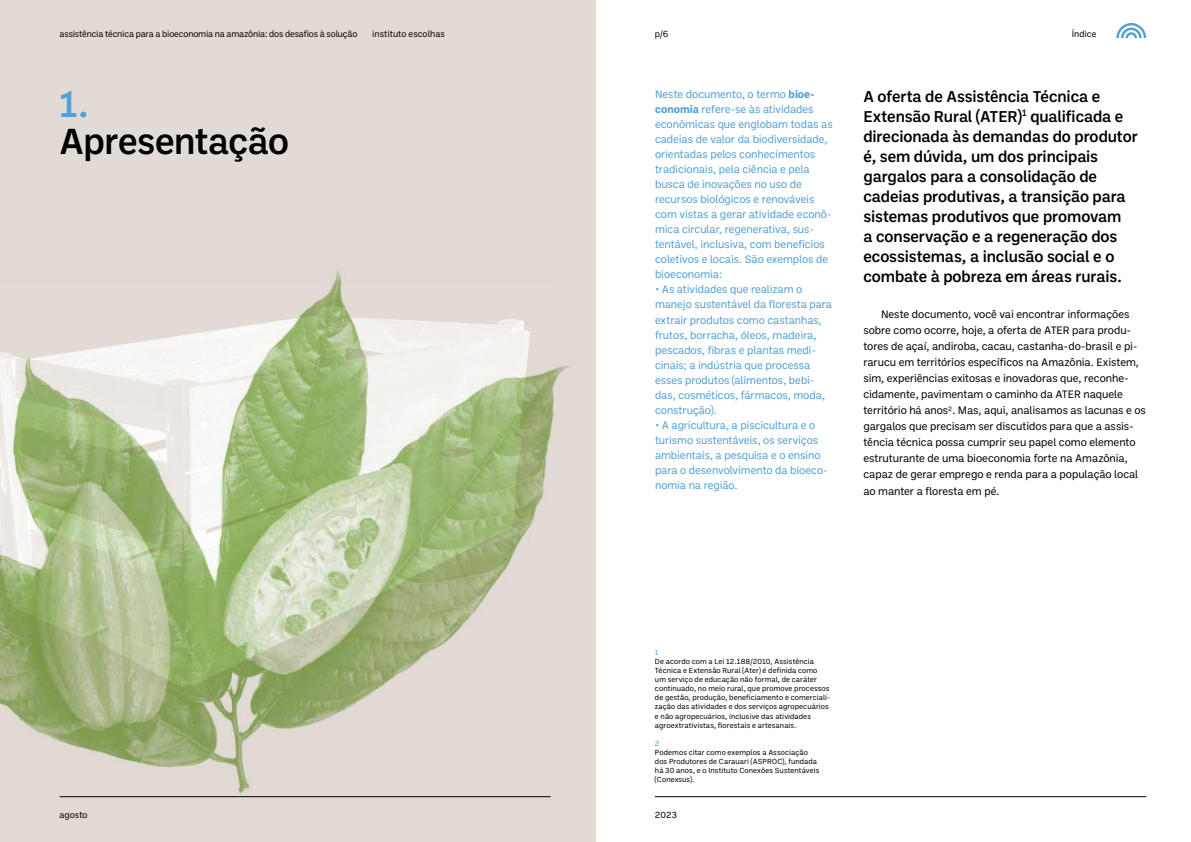
<style>
.page{position:relative;width:1191px;height:842px;background:#fff}
.page>*{position:absolute;margin:0;border:0;box-sizing:border-box;transform-origin:0 0}
.t1{font:500 37px "Ballinger";letter-spacing:-.015em;color:#000}
.t2{font:500 37px "Ballinger";color:#519fd7}
.t3{font:500 16px/20px "Ballinger";letter-spacing:-.01em;color:#000}
.t4{font:11px/15px "Ballinger";letter-spacing:-.005em;color:#519fd7}
.t5{font:11px/16px "Ballinger";letter-spacing:-.005em;color:#000}
.t6{font:9px "Ballinger";letter-spacing:-.015em;color:#000}
.t7{font:9px "Ballinger";letter-spacing:.005em;color:#000}
.t8{font:7.5px/9px "Ballinger";letter-spacing:.01em;color:#000}
.t9{font:7.5px "Ballinger";color:#519fd7}
.s1{font-weight:700}
</style>
<div class="page">
<div style="left:0;top:0;width:595px;height:842px;background:#e2dbd5"></div>
<hr style="left:655px;top:796px;width:491px;height:1px;background:#000">
<svg style="left:1116px;top:23px;width:30px;height:15px"></svg>
<img style="left:0;top:271px;width:570px;height:527px">
<p class="t6" style="left:60px;top:27px;width:299px">assistência técnica para a bioeconomia na amazônia: dos desafios à solução</p>
<p class="t7" style="left:372px;top:27px;width:74px">instituto escolhas</p>
<p class="t6" style="left:655px;top:27px;width:15px">p/6</p>
<p class="t6" style="left:1071px;top:27px;width:26px">Índice</p>
<h1 class="t2" style="left:60px;top:79px;width:31px">1.</h1>
<h1 class="t1" style="left:60px;top:116px;width:231px">Apresentação</h1>
<p class="t4" style="left:655px;top:86px;width:179px">Neste documento, o termo <span class="s1">bioe&shy;conomia</span> refere-se às atividades econômicas que englobam todas as cadeias de valor da biodiversidade, orientadas pelos conhecimentos tradicionais, pela ciência e pela busca de inovações no uso de recursos biológicos e renováveis com vistas a gerar atividade econô&shy;mica circular, regenerativa, sus&shy;tentável, inclusiva, com benefícios coletivos e locais. São exemplos de bioeconomia:</p>
<p class="t4" style="left:655px;top:282px;width:179px">• As atividades que realizam o manejo sustentável da floresta para extrair produtos como castanhas, frutos, borracha, óleos, madeira, pescados, fibras e plantas medi&shy;cinais; a indústria que processa esses produtos (alimentos, bebi&shy;das, cosméticos, fármacos, moda, construção).</p>
<p class="t4" style="left:655px;top:417px;width:175px">• A agricultura, a piscicultura e o turismo sustentáveis, os serviços ambientais, a pesquisa e o ensino para o desenvolvimento da bioeco&shy;nomia na região.</p>
<p class="t3" style="left:863px;top:85px;width:276px">A oferta de Assistência Técnica e Extensão Rural (ATER)<sup>1</sup> qualificada e direcionada às demandas do produtor é, sem dúvida, um dos principais gargalos para a consolidação de cadeias produtivas, a transição para sistemas produtivos que promovam<br>a conservação e a regeneração dos ecossistemas, a inclusão social e o combate à pobreza em áreas rurais.</p>
<p class="t5" style="left:863px;top:306px;width:284px;text-indent:18px">Neste documento, você vai encontrar informações sobre como ocorre, hoje, a oferta de ATER para produ&shy;tores de açaí, andiroba, cacau, castanha-do-brasil e pi&shy;rarucu em territórios específicos na Amazônia. Existem, sim, experiências exitosas e inovadoras que, reconhe&shy;cidamente, pavimentam o caminho da ATER naquele território há anos<sup>2</sup>. Mas, aqui, analisamos as lacunas e os gargalos que precisam ser discutidos para que a assis&shy;tência técnica possa cumprir seu papel como elemento estruturante de uma bioeconomia forte na Amazônia, capaz de gerar emprego e renda para a população local ao manter a floresta em pé.</p>
<p class="t9" style="left:655px;top:648px;width:5px">1</p>
<p class="t8" style="left:655px;top:657px;width:177px">De acordo com a Lei 12.188/2010, Assistência Técnica e Extensão Rural (Ater) é definida como um serviço de educação não formal, de caráter continuado, no meio rural, que promove processos de gestão, produção, beneficiamento e comerciali&shy;zação das atividades e dos serviços agropecuários e não agropecuários, inclusive das atividades agroextrativistas, florestais e artesanais.</p>
<p class="t9" style="left:655px;top:738px;width:6px">2</p>
<p class="t8" style="left:655px;top:747px;width:166px">Podemos citar como exemplos a Associação dos Produtores de Carauari (ASPROC), fundada há 30 anos, e o Instituto Conexões Sustentáveis (Conexsus).</p>
<p class="t6" style="left:60px;top:809px;width:30px">agosto</p>
<p class="t6" style="left:655px;top:809px;width:24px">2023</p>
</div>
